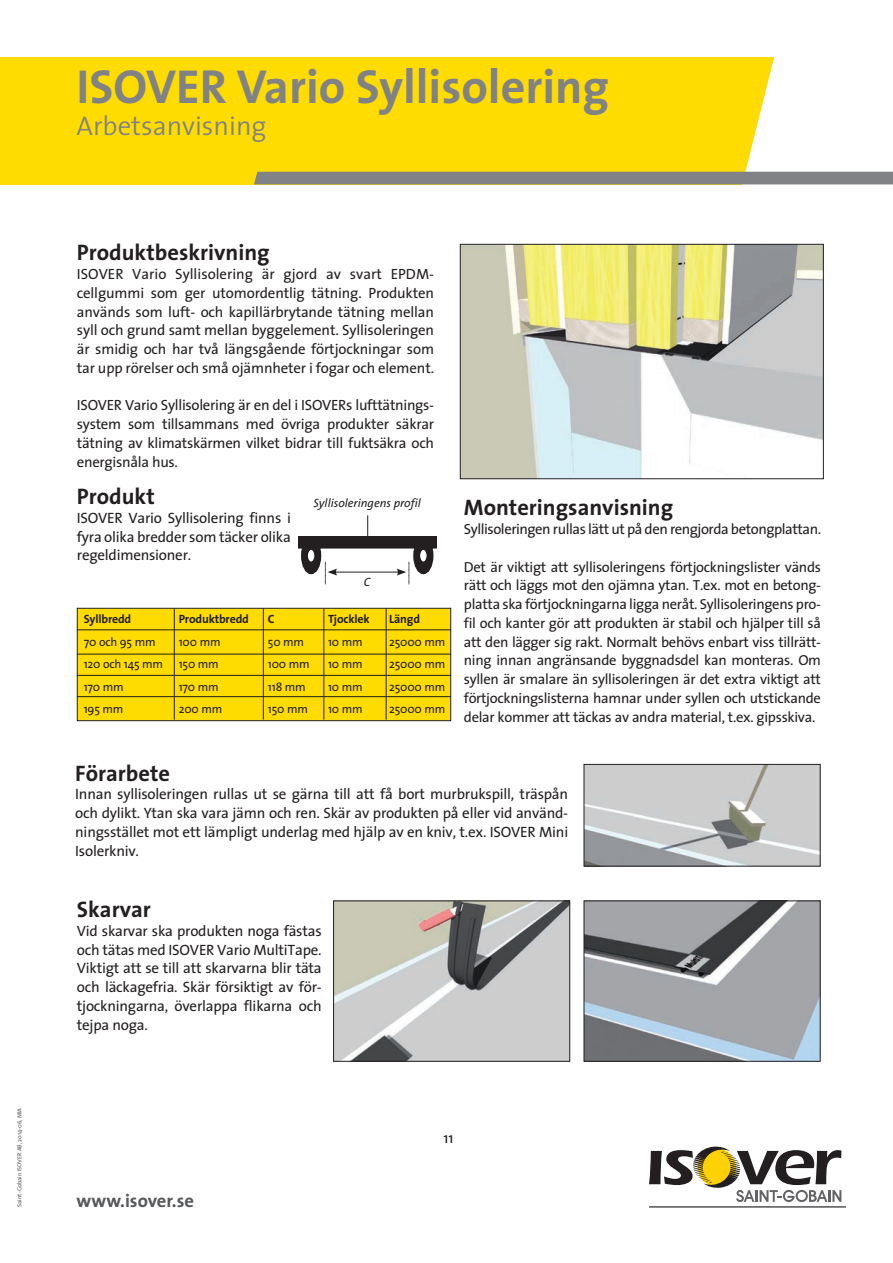
<style>
.page{position:relative;width:893px;height:1263px;background:#fff}
.page>*{position:absolute;margin:0;border:0;box-sizing:border-box;transform-origin:0 0}
.t1{font:700 48px "The Sans";color:#808285}
.t2{font:300 27px "The Sans";color:#808285}
.t3{font:700 22.5px "The Sans";color:#231f20}
.t4{font:700 18.6px "The Sans";color:#57585a}
.t5{font:15px/18.8px "The Sans";letter-spacing:-.015em;color:#231f20;text-align:justify}
.t6{font:14.85px/18.8px "The Sans";letter-spacing:-.015em;color:#231f20;text-align:justify}
.t7{font:14.7px "The Sans";letter-spacing:-.03em;color:#231f20}
.t8{font:14.55px/18.8px "The Sans";letter-spacing:-.02em;color:#231f20;text-align:justify}
.t9{font:12px "The Sans";letter-spacing:-.015em;color:#231f20}
.t10{font:700 12px "The Sans";letter-spacing:-.015em;color:#231f20}
.t11{font:italic 12px "The Sans";color:#231f20}
.t12{font:6px "The Sans";color:#57585a}
</style>
<div class="page">
<div style="left:0;top:57px;width:893px;height:127px;background:#ffdc01"></div>
<svg style="left:254px;top:57px;width:639px;height:128px"></svg>
<hr style="left:649px;top:1206px;width:197px;height:2px;background:#636366">
<svg style="left:649px;top:1146px;width:192px;height:56px"></svg>
<img style="left:335px;top:903px;width:233px;height:156px">
<div style="left:333px;top:901px;width:237px;height:160px;border:1px solid #231f20"></div>
<img style="left:586px;top:903px;width:232px;height:156px">
<img style="left:462px;top:246px;width:359px;height:231px">
<div style="left:460px;top:244px;width:363px;height:235px;border:1px solid #231f20"></div>
<img style="left:586px;top:766px;width:232px;height:98px">
<div style="left:584px;top:764px;width:236px;height:102px;border:1px solid #231f20"></div>
<div style="left:77px;top:608px;width:374px;height:113px;background:#ffdc01;border:1px solid #231f20"></div>
<hr style="left:174px;top:608px;width:1px;height:112px;background:#231f20">
<hr style="left:263px;top:608px;width:1px;height:112px;background:#231f20">
<hr style="left:324px;top:608px;width:1px;height:112px;background:#231f20">
<hr style="left:386px;top:608px;width:1px;height:112px;background:#231f20">
<hr style="left:77px;top:629px;width:374px;height:1px;background:#231f20">
<hr style="left:77px;top:654px;width:374px;height:1px;background:#231f20">
<hr style="left:77px;top:675px;width:374px;height:1px;background:#231f20">
<hr style="left:77px;top:696px;width:374px;height:1px;background:#231f20">
<svg style="left:298px;top:515px;width:138px;height:70px"></svg>
<p class="t12" style="left:15px;top:1206px;width:100px;rotate:-90deg">Saint-Gobain ISOVER AB, 2014-06, MIA</p>
<h1 class="t1" style="left:77px;top:46px;width:534px">ISOVER Vario Syllisolering</h1>
<h2 class="t2" style="left:77px;top:104px;width:192px">Arbetsanvisning</h2>
<h3 class="t3" style="left:77px;top:234px;width:194px">Produktbeskrivning</h3>
<p class="t6" style="left:77px;top:264px;width:359px">ISOVER Vario Syllisolering är gjord av svart EPDM&shy;cellgummi som ger utomordentlig tätning. Produkten används som luft- och kapillärbrytande tätning mellan syll och grund samt mellan byggelement. Syllisoleringen är smidig och har två längsgående förtjockningar som tar upp rörelser och små ojämnheter i fogar och element.</p>
<p class="t6" style="left:77px;top:396px;width:359px">ISOVER Vario Syllisolering är en del i ISOVERs lufttätnings&shy;system som tillsammans med övriga produkter säkrar tätning av klimatskärmen vilket bidrar till fuktsäkra och energisnåla hus.</p>
<h3 class="t3" style="left:77px;top:478px;width:79px">Produkt</h3>
<p class="t5" style="left:77px;top:508px;width:216px">ISOVER Vario Syllisolering finns i fyra olika bredder som täcker olika regeldimensioner.</p>
<p class="t11" style="left:314px;top:493px;width:109px">Syllisoleringens profil</p>
<p class="t11" style="left:364px;top:572px;width:8px">C</p>
<p class="t10" style="left:84px;top:609px;width:49px">Syllbredd</p>
<p class="t10" style="left:179px;top:609px;width:72px">Produktbredd</p>
<p class="t10" style="left:268px;top:609px;width:8px">C</p>
<p class="t10" style="left:328px;top:609px;width:43px">Tjocklek</p>
<p class="t10" style="left:389px;top:609px;width:32px">Längd</p>
<p class="t9" style="left:84px;top:632px;width:73px">70 och 95 mm</p>
<p class="t9" style="left:179px;top:632px;width:43px">100 mm</p>
<p class="t9" style="left:268px;top:632px;width:38px">50 mm</p>
<p class="t9" style="left:328px;top:632px;width:36px">10 mm</p>
<p class="t9" style="left:389px;top:632px;width:58px">25000 mm</p>
<p class="t9" style="left:84px;top:654px;width:81px">120 och 145 mm</p>
<p class="t9" style="left:179px;top:654px;width:42px">150 mm</p>
<p class="t9" style="left:268px;top:654px;width:43px">100 mm</p>
<p class="t9" style="left:328px;top:654px;width:36px">10 mm</p>
<p class="t9" style="left:389px;top:654px;width:58px">25000 mm</p>
<p class="t9" style="left:84px;top:677px;width:41px">170 mm</p>
<p class="t9" style="left:179px;top:677px;width:41px">170 mm</p>
<p class="t9" style="left:268px;top:677px;width:39px">118 mm</p>
<p class="t9" style="left:328px;top:677px;width:36px">10 mm</p>
<p class="t9" style="left:389px;top:677px;width:58px">25000 mm</p>
<p class="t9" style="left:84px;top:699px;width:41px">195 mm</p>
<p class="t9" style="left:179px;top:699px;width:45px">200 mm</p>
<p class="t9" style="left:268px;top:699px;width:42px">150 mm</p>
<p class="t9" style="left:328px;top:699px;width:36px">10 mm</p>
<p class="t9" style="left:389px;top:699px;width:58px">25000 mm</p>
<h3 class="t3" style="left:464px;top:489px;width:211px">Monteringsanvisning</h3>
<p class="t7" style="left:464px;top:517px;width:359px">Syllisoleringen rullas lätt ut på den rengjorda betongplattan.</p>
<p class="t8" style="left:464px;top:557px;width:359px">Det är viktigt att syllisoleringens förtjockningslister vänds rätt och läggs mot den ojämna ytan. T.ex. mot en betong&shy;platta ska förtjockningarna ligga neråt. Syllisoleringens pro&shy;fil och kanter gör att produkten är stabil och hjälper till så att den lägger sig rakt. Normalt behövs enbart viss tillrätt&shy;ning innan angränsande byggnadsdel kan monteras. Om syllen är smalare än syllisoleringen är det extra viktigt att förtjockningslisterna hamnar under syllen och utstickande delar kommer att täckas av andra material, t.ex. gipsskiva.</p>
<h3 class="t3" style="left:75px;top:754px;width:96px">Förarbete</h3>
<p class="t5" style="left:75px;top:784px;width:494px">Innan syllisoleringen rullas ut se gärna till att få bort murbrukspill, träspån och dylikt. Ytan ska vara jämn och ren. Skär av produkten på eller vid använd&shy;ningsstället mot ett lämpligt underlag med hjälp av en kniv, t.ex. ISOVER Mini Isolerkniv.</p>
<h3 class="t3" style="left:77px;top:890px;width:76px">Skarvar</h3>
<p class="t5" style="left:77px;top:921px;width:246px">Vid skarvar ska produkten noga fästas och tätas med ISOVER Vario MultiTape.<br>Viktigt att se till att skarvarna blir täta och läckagefria. Skär försiktigt av för&shy;tjockningarna, överlappa flikarna och tejpa noga.</p>
<p class="t4" style="left:77px;top:1185px;width:119px">www.isover.se</p>
<p class="t5" style="left:444px;top:1127px;width:12px">11</p>
</div>
